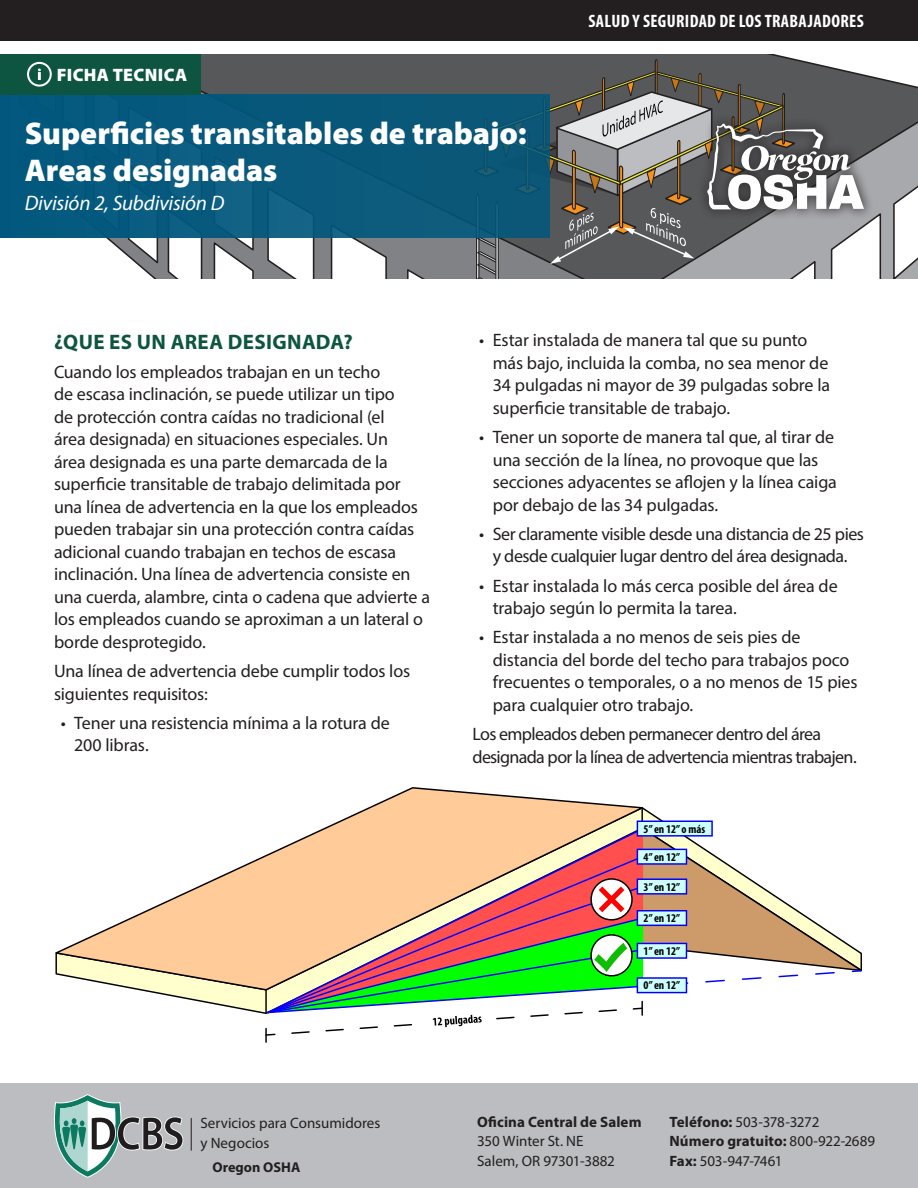
<style>
.page{position:relative;width:918px;height:1188px;background:#fff}
.page>*{position:absolute;margin:0;border:0;box-sizing:border-box;transform-origin:0 0}
.Fact_Sheet_Title{font:900 31.5px/37.8px "Myriad Pro";color:#fff}
.Heading_-_Subhead{font:700 21px "Myriad Pro";letter-spacing:.015em;color:#0d5540}
.Division_Info{font:italic 21px "Myriad Pro";letter-spacing:-.01em;color:#fff}
.Body{font:18px/22.5px "Myriad Pro";letter-spacing:-.01em;color:#231f20}
.Body-2{font:18px/22.5px "Myriad Pro";letter-spacing:-.03em;color:#231f20;text-align:center}
.Body-3{font:18px/22.5px "Myriad Pro";letter-spacing:-.035em;color:#231f20}
.t1{font:700 condensed 18px "Myriad Pro";letter-spacing:.02em;color:#fff}
.t2{font:900 18px "Myriad Pro";letter-spacing:.02em;color:#fff}
.Footer_-_Body{font:15px "Myriad Pro";letter-spacing:-.01em;color:#231f20}
.Footer_-_Body-2{font:700 15px "Myriad Pro";letter-spacing:.005em;color:#231f20}
.Footer_-_Fine_Print{font:15px/19.5px "Myriad Pro";color:#231f20}
.t3{font:700 14.25px "Myriad Pro";color:#231f20}
.t4{font:700 condensed 11.85px "Myriad Pro";color:#000}
.s1{font-weight:700}
.s2{font-weight:400}
</style>
<div class="page">
<svg style="left:106px;top:54px;width:812px;height:225px"></svg>
<svg style="left:864px;top:96px;width:54px;height:183px"></svg>
<div style="left:0;top:94px;width:550px;height:144px;background:#08597d"></div>
<div style="left:0;top:1084px;width:918px;height:104px;background:#bcbdc0"></div>
<hr style="left:191px;top:1118px;width:1px;height:33px;background:#231f20">
<svg style="left:54px;top:1094px;width:129px;height:84px"></svg>
<div style="left:696px;top:112px;width:179px;height:109px;background:#231f20;opacity:.75"></div>
<svg style="left:471px;top:58px;width:393px;height:221px"></svg>
<div style="left:0;top:54px;width:201px;height:40px;background:#0d5540"></div>
<svg style="left:27px;top:62px;width:25px;height:25px"></svg>
<div style="left:0;top:0;width:918px;height:40px;background:#231f20"></div>
<svg style="left:144px;top:811px;width:569px;height:202px"></svg>
<svg style="left:55px;top:787px;width:593px;height:204px"></svg>
<svg style="left:264px;top:821px;width:598px;height:221px"></svg>
<p class="t2" style="left:57px;top:63px;width:132px">FICHA TECNICA</p>
<p class="Fact_Sheet_Title" style="left:25px;top:113px;width:503px">Superficies transitables de trabajo:<br>Areas designadas</p>
<p class="Division_Info" style="left:25px;top:190px;width:201px">División 2, Subdivisión D</p>
<p class="t1" style="left:588px;top:10px;width:277px">SALUD Y SEGURIDAD DE LOS TRABAJADORES</p>
<p class="Heading_-_Subhead" style="left:54px;top:328px;width:300px">¿QUE ES UN AREA DESIGNADA?</p>
<p class="Body" style="left:54px;top:360px;width:378px">Cuando los empleados trabajan en un techo<br>de escasa inclinación, se puede utilizar un tipo<br>de protección contra caídas no tradicional (el<br>área designada) en situaciones especiales. Un<br>área designada es una parte demarcada de la superficie transitable de trabajo delimitada por una línea de advertencia en la que los empleados pueden trabajar sin una protección contra caídas adicional cuando trabajan en techos de escasa inclinación. Una línea de advertencia consiste en una cuerda, alambre, cinta o cadena que advierte a los empleados cuando se aproximan a un lateral o borde desprotegido.</p>
<p class="Body" style="left:54px;top:660px;width:358px">Una línea de advertencia debe cumplir todos los siguientes requisitos:</p>
<p class="Body" style="left:74px;top:711px;width:317px;text-indent:-14px">• Tener una resistencia mínima a la rotura de<br>200 libras.</p>
<p class="Body" style="left:493px;top:329px;width:339px;text-indent:-14px">• Estar instalada de manera tal que su punto más bajo, incluida la comba, no sea menor de 34 pulgadas ni mayor de 39 pulgadas sobre la superficie transitable de trabajo.</p>
<p class="Body" style="left:493px;top:426px;width:346px;text-indent:-14px">• Tener un soporte de manera tal que, al tirar de una sección de la línea, no provoque que las secciones adyacentes se aflojen y la línea caiga por debajo de las 34 pulgadas.</p>
<p class="Body-2" style="left:479px;top:522px;width:386px">• Ser claramente visible desde una distancia de 25 pies y desde cualquier lugar dentro del área designada.</p>
<p class="Body" style="left:493px;top:574px;width:346px;text-indent:-14px">• Estar instalada lo más cerca posible del área de trabajo según lo permita la tarea.</p>
<p class="Body" style="left:493px;top:626px;width:366px;text-indent:-14px">• Estar instalada a no menos de seis pies de distancia del borde del techo para trabajos poco frecuentes o temporales, o a no menos de 15 pies para cualquier otro trabajo.</p>
<p class="Body-3" style="left:472px;top:723px;width:386px">Los empleados deben permanecer dentro del área designada por la línea de advertencia mientras trabajen.</p>
<p class="t4" style="left:644px;top:821px;width:63px">5” en 12” o más</p>
<p class="t4" style="left:644px;top:849px;width:38px">4” en 12”</p>
<p class="t4" style="left:644px;top:879px;width:38px">3” en 12”</p>
<p class="t4" style="left:644px;top:911px;width:38px">2” en 12”</p>
<p class="t4" style="left:644px;top:943px;width:38px">1” en 12”</p>
<p class="t4" style="left:644px;top:978px;width:38px">0” en 12”</p>
<p class="Footer_-_Fine_Print" style="left:200px;top:1113px;width:181px">Servicios para Consumidores y Negocios</p>
<p class="t3" style="left:212px;top:1158px;width:89px">Oregon OSHA</p>
<p class="Footer_-_Body-2" style="left:477px;top:1112px;width:166px">Oficina Central de Salem</p>
<p class="Footer_-_Body" style="left:477px;top:1132px;width:108px">350 Winter St. NE</p>
<p class="Footer_-_Body" style="left:477px;top:1151px;width:139px">Salem, OR 97301-3882</p>
<p class="Footer_-_Body" style="left:670px;top:1112px;width:151px"><span class="s1">Teléfono:</span> 503-378-3272</p>
<p class="Footer_-_Body-2" style="left:670px;top:1131px;width:207px">Número gratuito: <span class="s2">800-922-2689</span></p>
<p class="Footer_-_Body" style="left:670px;top:1151px;width:114px"><span class="s1">Fax:</span> 503-947-7461</p>
</div>
